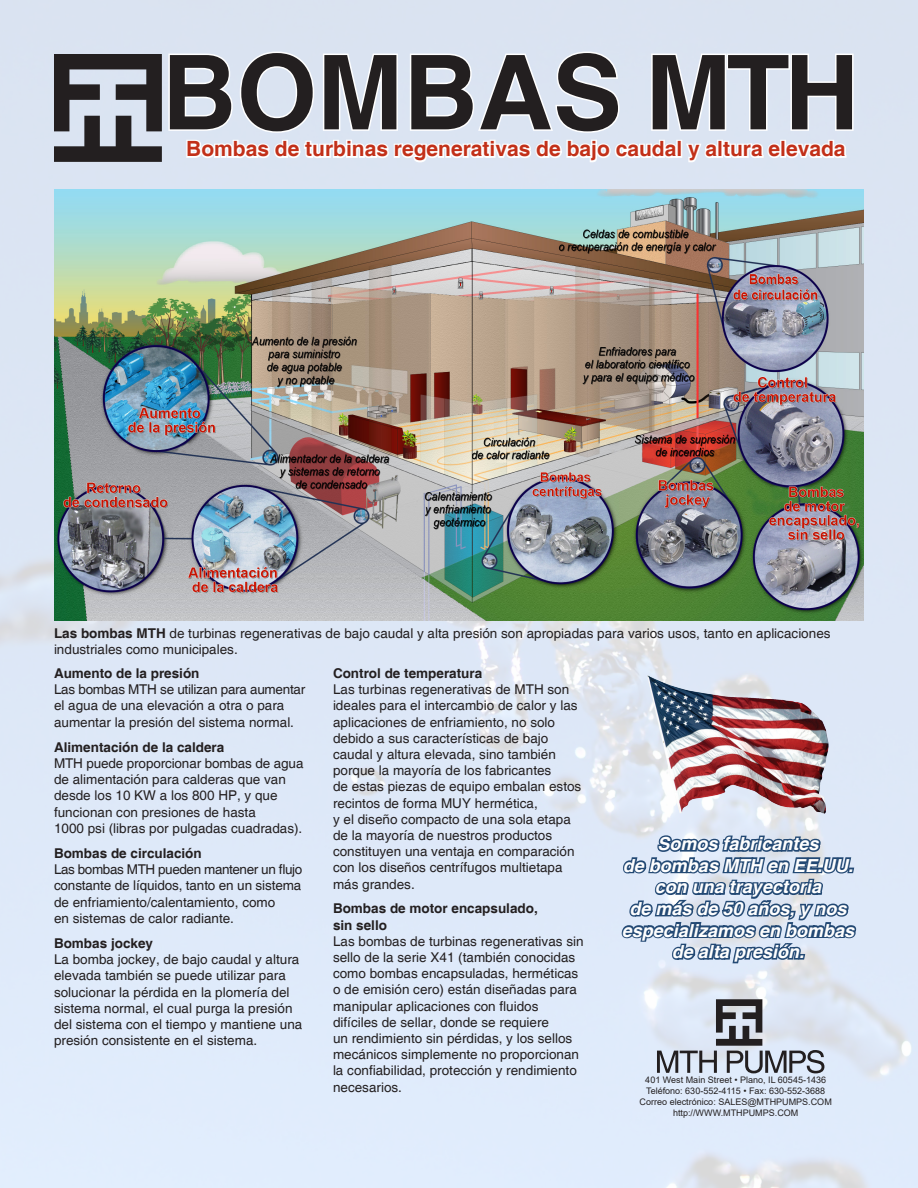
<style>
.page{position:relative;width:918px;height:1188px;background:#fff}
.page>*{position:absolute;margin:0;border:0;box-sizing:border-box;transform-origin:0 0}
.t1{font:700 103.5px "Helvetica";color:#231f20}
.t2{font:700 21px "Helvetica";color:#c23019}
.t3{font:italic 700 18px/21.6px "Helvetica";color:#fff;text-align:center}
.t4{font:13.5px/16.2px "Helvetica";color:#231f20}
.t5{font:700 13.5px/16.2px "Helvetica";color:#231f20}
.t6{font:9px/10.8px "Arial";color:#231f20;text-align:center}
.s1{font-weight:700}
</style>
<div class="page">
<img style="left:647px;top:675px;width:182px;height:139px">
<svg style="left:620px;top:814px;width:238px;height:267px;background:#aebccf"></svg>
<img style="left:54px;top:189px;width:810px;height:432px">
<svg style="left:54px;top:38px;width:801px;height:137px"></svg>
<p class="t1" style="left:162px;top:30px;width:699px">BOMBAS MTH</p>
<p class="t2" style="left:186px;top:136px;width:661px">Bombas de turbinas regenerativas de bajo caudal y altura elevada</p>
<p class="t4" style="left:54px;top:625px;width:778px"><span class="s1">Las bombas MTH</span> de turbinas regenerativas de bajo caudal y alta presión son apropiadas para varios usos, tanto en aplicaciones industriales como municipales.</p>
<p class="t5" style="left:54px;top:666px;width:147px">Aumento de la presión</p>
<p class="t4" style="left:54px;top:682px;width:253px">Las bombas MTH se utilizan para aumentar el agua de una elevación a otra o para aumentar la presión del sistema normal.</p>
<p class="t5" style="left:54px;top:740px;width:172px">Alimentación de la caldera</p>
<p class="t4" style="left:54px;top:756px;width:251px">MTH puede proporcionar bombas de agua de alimentación para calderas que van desde los 10 KW a los 800 HP, y que funcionan con presiones de hasta<br>1000 psi (libras por pulgadas cuadradas).</p>
<p class="t5" style="left:54px;top:846px;width:149px">Bombas de circulación</p>
<p class="t4" style="left:54px;top:862px;width:250px">Las bombas MTH pueden mantener un flujo constante de líquidos, tanto en un sistema de enfriamiento/calentamiento, como<br>en sistemas de calor radiante.</p>
<p class="t5" style="left:54px;top:936px;width:101px">Bombas jockey</p>
<p class="t4" style="left:54px;top:952px;width:250px">La bomba jockey, de bajo caudal y altura elevada también se puede utilizar para solucionar la pérdida en la plomería del sistema normal, el cual purga la presión del sistema con el tiempo y mantiene una presión consistente en el sistema.</p>
<p class="t5" style="left:333px;top:666px;width:151px">Control de temperatura</p>
<p class="t4" style="left:333px;top:682px;width:250px">Las turbinas regenerativas de MTH son ideales para el intercambio de calor y las aplicaciones de enfriamiento, no solo debido a sus características de bajo caudal y altura elevada, sino también porque la mayoría de los fabricantes<br>de estas piezas de equipo embalan estos recintos de forma MUY hermética,<br>y el diseño compacto de una sola etapa de la mayoría de nuestros productos constituyen una ventaja en comparación con los diseños centrífugos multietapa más grandes.</p>
<p class="t5" style="left:333px;top:901px;width:206px">Bombas de motor encapsulado, sin sello</p>
<p class="t4" style="left:333px;top:933px;width:252px">Las bombas de turbinas regenerativas sin sello de la serie X41 (también conocidas como bombas encapsuladas, herméticas o de emisión cero) están diseñadas para manipular aplicaciones con fluidos difíciles de sellar, donde se requiere<br>un rendimiento sin pérdidas, y los sellos mecánicos simplemente no proporcionan la confiabilidad, protección y rendimiento necesarios.</p>
<p class="t3" style="left:622px;top:834px;width:234px">Somos fabricantes<br>de bombas MTH en EE.UU. con una trayectoria<br>de más de 50 años, y nos especializamos en bombas de alta presión.</p>
<p class="t6" style="left:640px;top:1075px;width:194px">401 West Main Street • Plano, IL 60545-1436<br>Teléfono: 630-552-4115 • Fax: 630-552-3688<br>Correo electrónico: SALES@MTHPUMPS.COM http://WWW.MTHPUMPS.COM</p>
</div>
